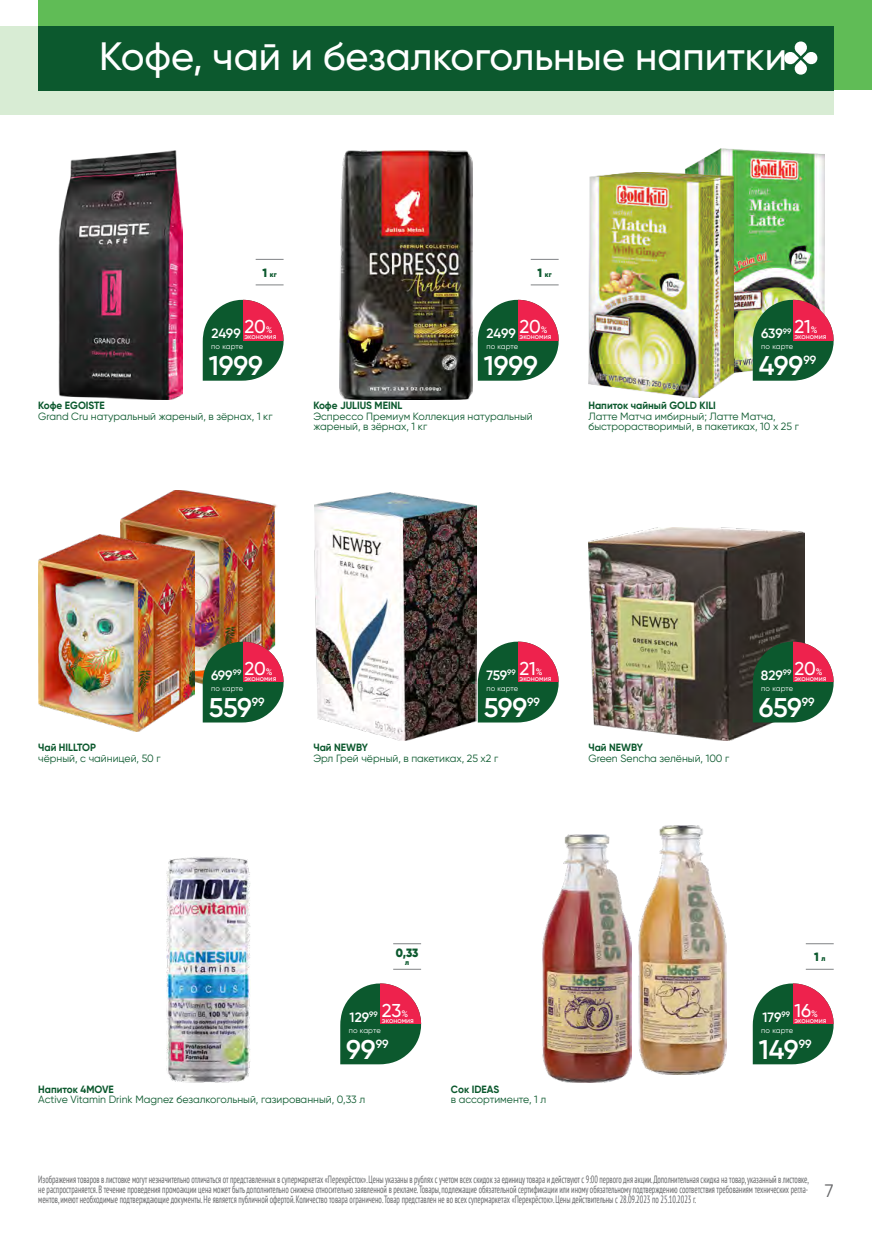
<style>
.page{position:relative;width:872px;height:1234px;background:#fff}
.page>*{position:absolute;margin:0;border:0;box-sizing:border-box;transform-origin:0 0}
.t1{font:500 39.45px "Gilroy";color:#fff}
.t2{font:600 27px "Gilroy";color:#fff}
.t3{font:500 18.6px "Gilroy";letter-spacing:-.005em;color:#fff}
.t4{font:18px "Gilroy";color:#636466}
.t5{font:600 13.5px "Gilroy";letter-spacing:-.01em;color:#fff}
.t6{font:900 12px "Gilroy";color:#0c592e;scale:.95 1}
.t7{font:600 11.85px "Gilroy";color:#fff}
.t8{font:condensed 10.5px/9.8px "PT Sans";color:#636466;text-align:justify;scale:.75 1}
.t9{font:10.5px/10.5px "Gilroy";color:#0c592e}
.t10{font:700 10.5px "Gilroy";color:#0c592e;scale:.95 1}
.t11{font:500 7.5px "Gilroy";color:#fff;scale:.95 1}
.t12{font:7.5px "Gilroy";color:#fff}
.t13{font:900 7.5px "Gilroy";color:#0c592e;scale:.95 1}
.s1{font-size:12px}
.s2{font-size:9.3px}
.s3{font-size:7.5px}
</style>
<div class="page">
<div style="left:38px;top:0;width:834px;height:90px;background:#60bc56"></div>
<div style="left:0;top:26px;width:833px;height:89px;background:#d8ecd4"></div>
<div style="left:38px;top:26px;width:795px;height:64px;background:#0c592e"></div>
<svg style="left:784px;top:41px;width:34px;height:34px"></svg>
<img style="left:121px;top:490px;width:156px;height:198px">
<img style="left:58px;top:150px;width:125px;height:249px">
<img style="left:339px;top:150px;width:133px;height:249px">
<div style="left:673px;top:140px;width:163px;height:234px;background:#000;opacity:.3"></div>
<div style="left:577px;top:163px;width:167px;height:234px;background:#000;opacity:.3"></div>
<img style="left:38px;top:534px;width:157px;height:197px">
<img style="left:315px;top:492px;width:161px;height:248px">
<img style="left:588px;top:527px;width:216px;height:213px">
<img style="left:166px;top:857px;width:85px;height:225px">
<img style="left:638px;top:825px;width:89px;height:248px">
<img style="left:543px;top:834px;width:88px;height:248px">
<svg style="left:256px;top:259px;width:27px;height:1px"></svg>
<svg style="left:256px;top:284px;width:27px;height:1px"></svg>
<svg style="left:531px;top:259px;width:27px;height:1px"></svg>
<svg style="left:531px;top:284px;width:27px;height:1px"></svg>
<svg style="left:393px;top:943px;width:28px;height:1px"></svg>
<svg style="left:393px;top:968px;width:28px;height:1px"></svg>
<svg style="left:805px;top:943px;width:28px;height:1px"></svg>
<svg style="left:806px;top:968px;width:27px;height:1px"></svg>
<svg style="left:203px;top:299px;width:81px;height:81px;background:#33724e"></svg>
<svg style="left:243px;top:300px;width:41px;height:40px;fill:#ee224d"></svg>
<svg style="left:478px;top:299px;width:81px;height:81px;background:#33714e"></svg>
<svg style="left:518px;top:300px;width:41px;height:40px;fill:#ee224d"></svg>
<svg style="left:752px;top:298px;width:82px;height:82px;background:#337148"></svg>
<svg style="left:793px;top:300px;width:41px;height:40px;background:#e84a6a"></svg>
<svg style="left:203px;top:640px;width:81px;height:82px;background:#2b6943"></svg>
<svg style="left:243px;top:641px;width:41px;height:41px;background:#e94867"></svg>
<svg style="left:478px;top:641px;width:81px;height:81px;background:#2f714c"></svg>
<svg style="left:518px;top:641px;width:41px;height:41px;fill:#ee224d"></svg>
<svg style="left:752px;top:640px;width:82px;height:82px;background:#22613d"></svg>
<svg style="left:793px;top:641px;width:41px;height:41px;fill:#ee224d"></svg>
<svg style="left:340px;top:983px;width:82px;height:81px;background:#34714e"></svg>
<svg style="left:381px;top:983px;width:41px;height:40px;fill:#ee224d"></svg>
<svg style="left:752px;top:983px;width:82px;height:81px;background:#33724f"></svg>
<svg style="left:793px;top:983px;width:41px;height:40px;fill:#ee224d"></svg>
<h1 class="t1" style="left:99px;top:32px;width:689px">Кофе, чай и безалкогольные напитки</h1>
<p class="t13" style="left:262px;top:269px;width:16px"><span class="s1">1</span> кг</p>
<p class="t13" style="left:537px;top:269px;width:16px"><span class="s1">1</span> кг</p>
<p class="t5" style="left:211px;top:325px;width:63px">2499 <sup>20</sup><sup>%</sup></p>
<p class="t11" style="left:244px;top:331px;width:35px">экономия</p>
<p class="t5" style="left:486px;top:325px;width:63px">2499 <sup>20</sup><sup>%</sup></p>
<p class="t11" style="left:519px;top:331px;width:35px">экономия</p>
<h3 class="t3" style="left:794px;top:315px;width:25px">21<span class="s2">%</span></h3>
<p class="t11" style="left:794px;top:331px;width:35px">экономия</p>
<p class="t5" style="left:761px;top:325px;width:32px">639<sup>99</sup></p>
<p class="t12" style="left:211px;top:342px;width:33px">по карте</p>
<p class="t12" style="left:486px;top:342px;width:33px">по карте</p>
<p class="t12" style="left:761px;top:342px;width:33px">по карте</p>
<h2 class="t2" style="left:209px;top:349px;width:56px">1999</h2>
<h2 class="t2" style="left:484px;top:349px;width:56px">1999</h2>
<h2 class="t2" style="left:758px;top:349px;width:46px">499</h2>
<p class="t7" style="left:803px;top:352px;width:14px">99</p>
<p class="t10" style="left:38px;top:399px;width:72px">Кофе EGOISTE</p>
<p class="t9" style="left:38px;top:410px;width:236px">Grand Cru натуральный жареный, в зёрнах, 1 кг</p>
<p class="t10" style="left:313px;top:399px;width:95px">Кофе JULIUS MEINL</p>
<p class="t9" style="left:313px;top:410px;width:221px">Эспрессо Премиум Коллекция натуральный жареный, в зёрнах, 1 кг</p>
<p class="t10" style="left:588px;top:399px;width:136px">Напиток чайный GOLD KILI</p>
<p class="t9" style="left:588px;top:410px;width:212px">Латте Матча имбирный; Латте Матча, быстрорастворимый, в пакетиках, 10 х 25 г</p>
<p class="t10" style="left:38px;top:740px;width:62px">Чай HILLTOP</p>
<p class="t9" style="left:38px;top:752px;width:124px">чёрный, с чайницей, 50 г</p>
<p class="t5" style="left:211px;top:666px;width:32px">699<sup>99</sup></p>
<h3 class="t3" style="left:244px;top:656px;width:30px">20<span class="s2">%</span></h3>
<p class="t11" style="left:244px;top:673px;width:35px">экономия</p>
<h3 class="t3" style="left:519px;top:656px;width:25px">21<span class="s2">%</span></h3>
<p class="t11" style="left:519px;top:673px;width:35px">экономия</p>
<p class="t5" style="left:486px;top:666px;width:31px">759<sup>99</sup></p>
<p class="t5" style="left:761px;top:666px;width:32px">829<sup>99</sup></p>
<h3 class="t3" style="left:794px;top:656px;width:30px">20<span class="s2">%</span></h3>
<p class="t11" style="left:794px;top:673px;width:35px">экономия</p>
<p class="t12" style="left:211px;top:683px;width:33px">по карте</p>
<p class="t12" style="left:486px;top:683px;width:33px">по карте</p>
<p class="t12" style="left:761px;top:683px;width:33px">по карте</p>
<h2 class="t2" style="left:209px;top:690px;width:45px">559</h2>
<p class="t7" style="left:252px;top:694px;width:14px">99</p>
<h2 class="t2" style="left:484px;top:690px;width:45px">599</h2>
<p class="t7" style="left:527px;top:694px;width:14px">99</p>
<h2 class="t2" style="left:758px;top:690px;width:45px">659</h2>
<p class="t7" style="left:802px;top:694px;width:14px">99</p>
<p class="t10" style="left:313px;top:740px;width:59px">Чай NEWBY</p>
<p class="t9" style="left:313px;top:752px;width:186px">Эрл Грей чёрный, в пакетиках, 25 х2 г</p>
<p class="t10" style="left:588px;top:740px;width:59px">Чай NEWBY</p>
<p class="t9" style="left:588px;top:752px;width:142px">Green Sencha зелёный, 100 г</p>
<p class="t6" style="left:396px;top:945px;width:25px">0,33</p>
<p class="t13" style="left:405px;top:957px;width:6px">л</p>
<p class="t6" style="left:814px;top:949px;width:13px">1 <span class="s3">л</span></p>
<p class="t5" style="left:350px;top:1008px;width:30px">129<sup>99</sup></p>
<h3 class="t3" style="left:382px;top:998px;width:28px">23<span class="s2">%</span></h3>
<p class="t11" style="left:382px;top:1015px;width:35px">экономия</p>
<p class="t5" style="left:762px;top:1008px;width:29px">179<sup>99</sup></p>
<h3 class="t3" style="left:794px;top:998px;width:25px">16<span class="s2">%</span></h3>
<p class="t11" style="left:794px;top:1015px;width:35px">экономия</p>
<p class="t12" style="left:349px;top:1025px;width:33px">по карте</p>
<p class="t12" style="left:761px;top:1025px;width:33px">по карте</p>
<h2 class="t2" style="left:346px;top:1032px;width:31px">99</h2>
<p class="t7" style="left:376px;top:1035px;width:14px">99</p>
<h2 class="t2" style="left:758px;top:1032px;width:41px">149</h2>
<p class="t7" style="left:798px;top:1035px;width:14px">99</p>
<p class="t10" style="left:38px;top:1082px;width:81px">Напиток 4MOVE</p>
<p class="t9" style="left:38px;top:1094px;width:328px">Active Vitamin Drink Magnez безалкогольный, газированный, 0,33 л</p>
<p class="t10" style="left:451px;top:1082px;width:52px">Сок IDEAS</p>
<p class="t9" style="left:451px;top:1094px;width:97px">в ассортименте, 1 л</p>
<p class="t8" style="left:38px;top:1173px;width:1028px">Изображения товаров в листовке могут незначительно отличаться от представленных в супермаркетах «Перекрёсток». Цены указаны в рублях с учетом всех скидок за единицу товара и действуют с 9:00 первого дня акции. Дополнительная скидка на товар, указанный в листовке, не распространяется. В течение проведения промоакции цена может быть дополнительно снижена относительно заявленной в рекламе. Товары, подлежащие обязательной сертификации или иному обязательному подтверждению соответствия требованиям технических регла&shy;ментов, имеют необходимые подтверждающие документы. Не является публичной офертой. Количество товара ограничено. Товар представлен не во всех супермаркетах «Перекрёсток». Цены действительны с 28.09.2023 по 25.10.2023 г.</p>
<h3 class="t4" style="left:825px;top:1178px;width:10px">7</h3>
</div>
